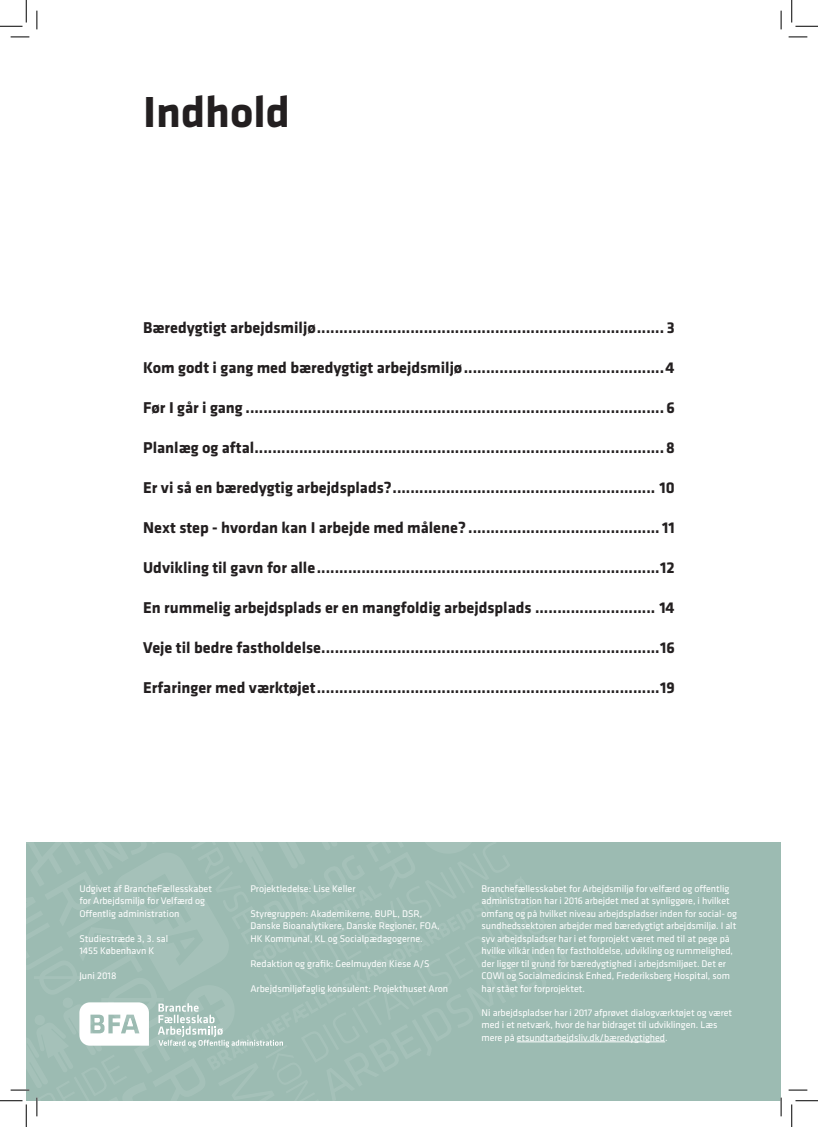
<style>
.page{position:relative;width:818px;height:1127px;background:#fff}
.page>*{position:absolute;margin:0;border:0;box-sizing:border-box;transform-origin:0 0}
.overskrift{font:700 45px "Klavika";color:#231f20}
.Manchet{font:700 16.25px "Klavika";color:#231f20}
.Faktaboks_hvid-kilde{font:10px/12.5px "Klavika";letter-spacing:-.005em;color:#fff}
.Manchet-2{font:10px/12.5px "Klavika";letter-spacing:-.005em;color:#fff}
</style>
<div class="page">
<div style="left:26px;top:841px;width:755px;height:259px;background:#9cbbb2"></div>
<hr style="left:517px;top:1041px;width:148px;height:1px;background:#fff">
<svg style="left:11px;top:36px;width:18px;height:2px"></svg>
<svg style="left:788px;top:36px;width:19px;height:2px"></svg>
<svg style="left:788px;top:1089px;width:19px;height:1px"></svg>
<svg style="left:36px;top:11px;width:2px;height:18px"></svg>
<svg style="left:780px;top:11px;width:2px;height:18px"></svg>
<svg style="left:780px;top:1097px;width:2px;height:18px"></svg>
<svg style="left:0;top:0;width:27px;height:27px"></svg>
<svg style="left:0;top:841px;width:568px;height:285px"></svg>
<svg style="left:791px;top:0;width:27px;height:27px"></svg>
<svg style="left:791px;top:1100px;width:27px;height:26px"></svg>
<p class="overskrift" style="left:143px;top:88px;width:148px">Indhold</p>
<p class="Manchet" style="left:143px;top:318px;width:533px">Bæredygtigt arbejdsmiljø.............................................................................. 3</p>
<p class="Manchet" style="left:143px;top:358px;width:533px">Kom godt i gang med bæredygtigt arbejdsmiljø.............................................4</p>
<p class="Manchet" style="left:143px;top:398px;width:533px">Før I går i gang .............................................................................................. 6</p>
<p class="Manchet" style="left:143px;top:438px;width:533px">Planlæg og aftal............................................................................................8</p>
<p class="Manchet" style="left:143px;top:478px;width:533px">Er vi så en bæredygtig arbejdsplads?........................................................... 10</p>
<p class="Manchet" style="left:143px;top:518px;width:533px">Next step - hvordan kan I arbejde med målene? ...........................................11</p>
<p class="Manchet" style="left:143px;top:558px;width:533px">Udvikling til gavn for alle.............................................................................12</p>
<p class="Manchet" style="left:143px;top:598px;width:533px">En rummelig arbejdsplads er en mangfoldig arbejdsplads ........................... 14</p>
<p class="Manchet" style="left:143px;top:638px;width:533px">Veje til bedre fastholdelse............................................................................16</p>
<p class="Manchet" style="left:143px;top:678px;width:533px">Erfaringer med værktøjet.............................................................................19</p>
<p class="Faktaboks_hvid-kilde" style="left:79px;top:882px;width:134px">Udgivet af BrancheFællesskabet</p>
<p class="Faktaboks_hvid-kilde" style="left:79px;top:894px;width:127px">for Arbejdsmiljø for Velfærd og</p>
<p class="Faktaboks_hvid-kilde" style="left:79px;top:907px;width:102px">Offentlig administration</p>
<p class="Faktaboks_hvid-kilde" style="left:79px;top:932px;width:90px">Studiestræde 3, 3. sal</p>
<p class="Faktaboks_hvid-kilde" style="left:79px;top:944px;width:77px">1455 København K</p>
<p class="Faktaboks_hvid-kilde" style="left:79px;top:969px;width:39px">Juni 2018</p>
<p class="Faktaboks_hvid-kilde" style="left:250px;top:882px;width:107px">Projektledelse: Lise Keller</p>
<p class="Faktaboks_hvid-kilde" style="left:250px;top:907px;width:173px">Styregruppen: Akademikerne, BUPL, DSR,</p>
<p class="Faktaboks_hvid-kilde" style="left:250px;top:919px;width:191px">Danske Bioanalytikere, Danske Regioner, FOA,</p>
<p class="Faktaboks_hvid-kilde" style="left:250px;top:932px;width:174px">HK Kommunal, KL og Socialpædagogerne.</p>
<p class="Faktaboks_hvid-kilde" style="left:250px;top:957px;width:181px">Redaktion og grafik: Geelmuyden Kiese A/S</p>
<p class="Faktaboks_hvid-kilde" style="left:250px;top:982px;width:199px">Arbejdsmiljøfaglig konsulent: Projekthuset Aron</p>
<p class="Faktaboks_hvid-kilde" style="left:482px;top:882px;width:257px">Branchefællesskabet for Arbejdsmiljø for velfærd og offentlig administration har i 2016 arbejdet med at synliggøre, i hvilket omfang og på hvilket niveau arbejdspladser inden for social- og sundhedssektoren arbejder med bæredygtigt arbejdsmiljø. I alt syv arbejdspladser har i et forprojekt været med til at pege på hvilke vilkår inden for fastholdelse, udvikling og rummelighed, der ligger til grund for bæredygtighed i arbejdsmiljøet. Det er COWI og Socialmedicinsk Enhed, Frederiksberg Hospital, som har stået for forprojektet.</p>
<p class="Manchet-2" style="left:482px;top:1005px;width:252px">Ni arbejdspladser har i 2017 afprøvet dialogværktøjet og været med i et netværk, hvor de har bidraget til udviklingen. Læs</p>
<p class="Manchet-2" style="left:482px;top:1030px;width:188px">mere på etsundtarbejdsliv.dk/bæredygtighed.</p>
</div>
